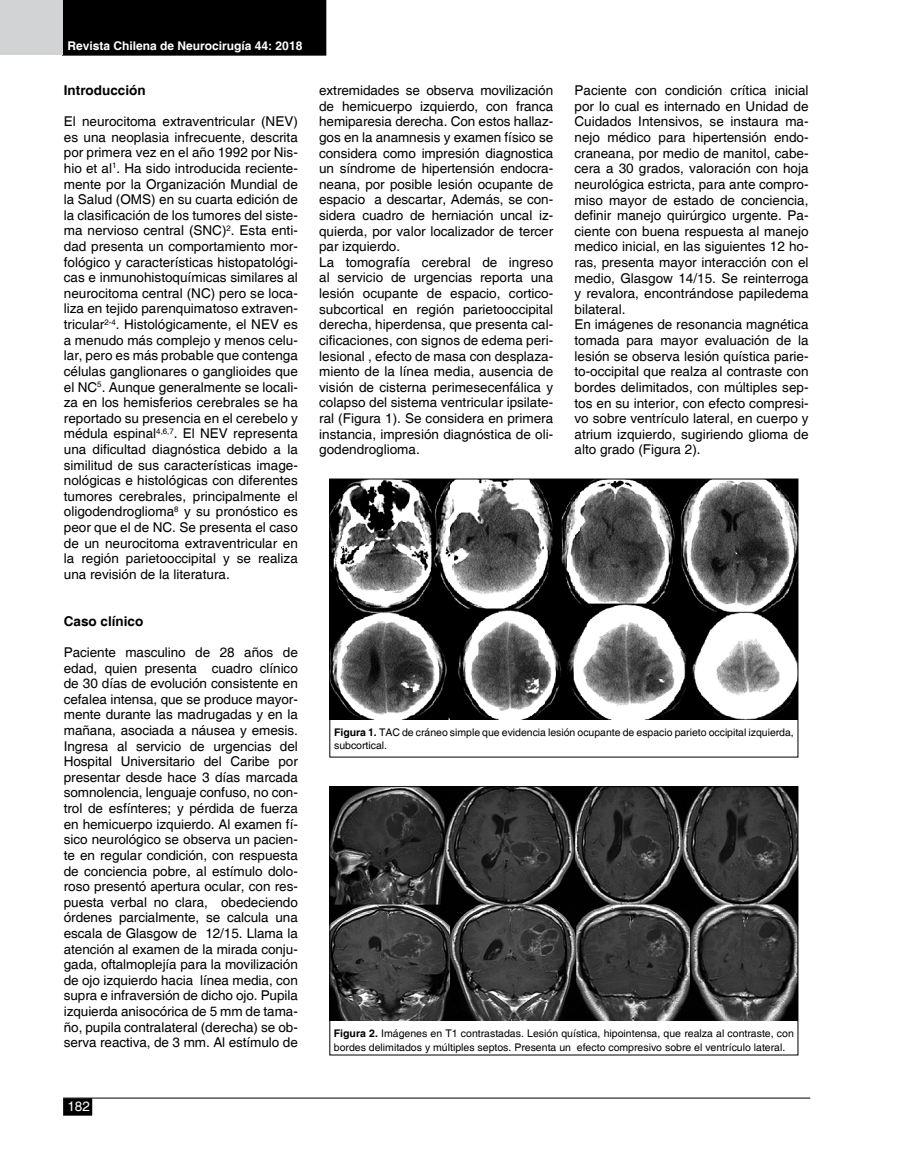
<style>
.page{position:relative;width:915px;height:1170px;background:#fff}
.page>*{position:absolute;margin:0;border:0;box-sizing:border-box;transform-origin:0 0}
.t1{font:13.5px/15.6px "Helvetica";color:#000;text-align:justify}
.t2{font:700 13.5px "Helvetica";color:#000}
.t3{font:13.5px "Helvetica";color:#fff}
.t4{font:700 12px "Helvetica";color:#fff}
.t5{font:10.5px/13.5px "Helvetica";color:#000}
.s1{font-weight:700}
</style>
<div class="page">
<div style="left:64px;top:1098px;width:27px;height:16px;background:#000"></div>
<div style="left:63px;top:1098px;width:29px;height:17px;border:2px solid #000"></div>
<hr style="left:63px;top:1097px;width:747px;height:1px;background:#000">
<div style="left:62px;top:0;width:264px;height:56px;background:#000"></div>
<div style="left:0;top:0;width:62px;height:55px;background:#d1d3d4"></div>
<img style="left:331px;top:481px;width:464px;height:238px">
<div style="left:329px;top:479px;width:468px;height:278px;border:1px solid #000"></div>
<img style="left:331px;top:788px;width:464px;height:232px">
<div style="left:329px;top:786px;width:468px;height:269px;border:1px solid #000"></div>
<p class="t4" style="left:67px;top:39px;width:236px">Revista Chilena de Neurocirugía 44: 2018</p>
<p class="t2" style="left:64px;top:82px;width:83px">Introducción</p>
<p class="t1" style="left:64px;top:114px;width:235px">El neurocitoma extraventricular (NEV) es una neoplasia infrecuente, descrita por primera vez en el año 1992 por Nis&shy;hio et al<sup>1</sup>. Ha sido introducida reciente&shy;mente por la Organización Mundial de la Salud (OMS) en su cuarta edición de la clasificación de los tumores del siste&shy;ma nervioso central (SNC)<sup>2</sup>. Esta enti&shy;dad presenta un comportamiento mor&shy;fológico y características histopatológi&shy;cas e inmunohistoquímicas similares al neurocitoma central (NC) pero se loca&shy;liza en tejido parenquimatoso extraven&shy;tricular<sup>2-4</sup>. Histológicamente, el NEV es a menudo más complejo y menos celu&shy;lar, pero es más probable que contenga células ganglionares o ganglioides que el NC<sup>5</sup>. Aunque generalmente se locali&shy;za en los hemisferios cerebrales se ha reportado su presencia en el cerebelo y médula espinal<sup>4,6,7</sup>. El NEV representa una dificultad diagnóstica debido a la similitud de sus características image&shy;nológicas e histológicas con diferentes tumores cerebrales, principalmente el oligodendroglioma<sup>8</sup> y su pronóstico es peor que el de NC. Se presenta el caso de un neurocitoma extraventricular en la región parietooccipital y se realiza una revisión de la literatura.</p>
<p class="t2" style="left:64px;top:612px;width:81px">Caso clínico</p>
<p class="t1" style="left:64px;top:644px;width:235px">Paciente masculino de 28 años de edad, quien presenta cuadro clínico de 30 días de evolución consistente en cefalea intensa, que se produce mayor&shy;mente durante las madrugadas y en la mañana, asociada a náusea y emesis.<br>Ingresa al servicio de urgencias del Hospital Universitario del Caribe por presentar desde hace 3 días marcada somnolencia, lenguaje confuso, no con&shy;trol de esfínteres; y pérdida de fuerza en hemicuerpo izquierdo. Al examen fí&shy;sico neurológico se observa un pacien&shy;te en regular condición, con respuesta de conciencia pobre, al estímulo dolo&shy;roso presentó apertura ocular, con res&shy;puesta verbal no clara, obedeciendo órdenes parcialmente, se calcula una escala de Glasgow de 12/15. Llama la atención al examen de la mirada conju&shy;gada, oftalmoplejía para la movilización de ojo izquierdo hacia línea media, con supra e infraversión de dicho ojo. Pupila izquierda anisocórica de 5 mm de tama&shy;ño, pupila contralateral (derecha) se ob&shy;serva reactiva, de 3 mm. Al estímulo de</p>
<p class="t1" style="left:319px;top:83px;width:235px;text-align:left">extremidades se observa movilización de hemicuerpo izquierdo, con franca hemiparesia derecha. Con estos hallaz&shy;gos en la anamnesis y examen físico se considera como impresión diagnostica un síndrome de hipertensión endocra&shy;neana, por posible lesión ocupante de espacio a descartar, Además, se con&shy;sidera cuadro de herniación uncal iz&shy;quierda, por valor localizador de tercer par izquierdo.<br>La tomografía cerebral de ingreso al servicio de urgencias reporta una lesión ocupante de espacio, cortico&shy;subcortical en región parietooccipital derecha, hiperdensa, que presenta cal&shy;cificaciones, con signos de edema peri&shy;lesional , efecto de masa con desplaza&shy;miento de la línea media, ausencia de visión de cisterna perimesecenfálica y colapso del sistema ventricular ipsilate&shy;ral (Figura 1). Se considera en primera instancia, impresión diagnóstica de oli&shy;godendroglioma.</p>
<p class="t1" style="left:574px;top:83px;width:235px;text-align:left">Paciente con condición crítica inicial por lo cual es internado en Unidad de Cuidados Intensivos, se instaura ma&shy;nejo médico para hipertensión endo&shy;craneana, por medio de manitol, cabe&shy;cera a 30 grados, valoración con hoja neurológica estricta, para ante compro&shy;miso mayor de estado de conciencia, definir manejo quirúrgico urgente. Pa&shy;ciente con buena respuesta al manejo medico inicial, en las siguientes 12 ho&shy;ras, presenta mayor interacción con el medio, Glasgow 14/15. Se reinterroga y revalora, encontrándose papiledema bilateral.<br>En imágenes de resonancia magnética tomada para mayor evaluación de la lesión se observa lesión quística parie&shy;to-occipital que realza al contraste con bordes delimitados, con múltiples sep&shy;tos en su interior, con efecto compresi&shy;vo sobre ventrículo lateral, en cuerpo y atrium izquierdo, sugiriendo glioma de alto grado (Figura 2).</p>
<p class="t5" style="left:334px;top:725px;width:461px"><span class="s1">Figura 1.</span> TAC de cráneo simple que evidencia lesión ocupante de espacio parieto occipital izquierda, subcortical.</p>
<p class="t5" style="left:334px;top:1026px;width:461px"><span class="s1">Figura 2.</span> Imágenes en T1 contrastadas. Lesión quística, hipointensa, que realza al contraste, con bordes delimitados y múltiples septos. Presenta un efecto compresivo sobre el ventrículo lateral.</p>
<p class="t3" style="left:67px;top:1098px;width:24px">182</p>
</div>
